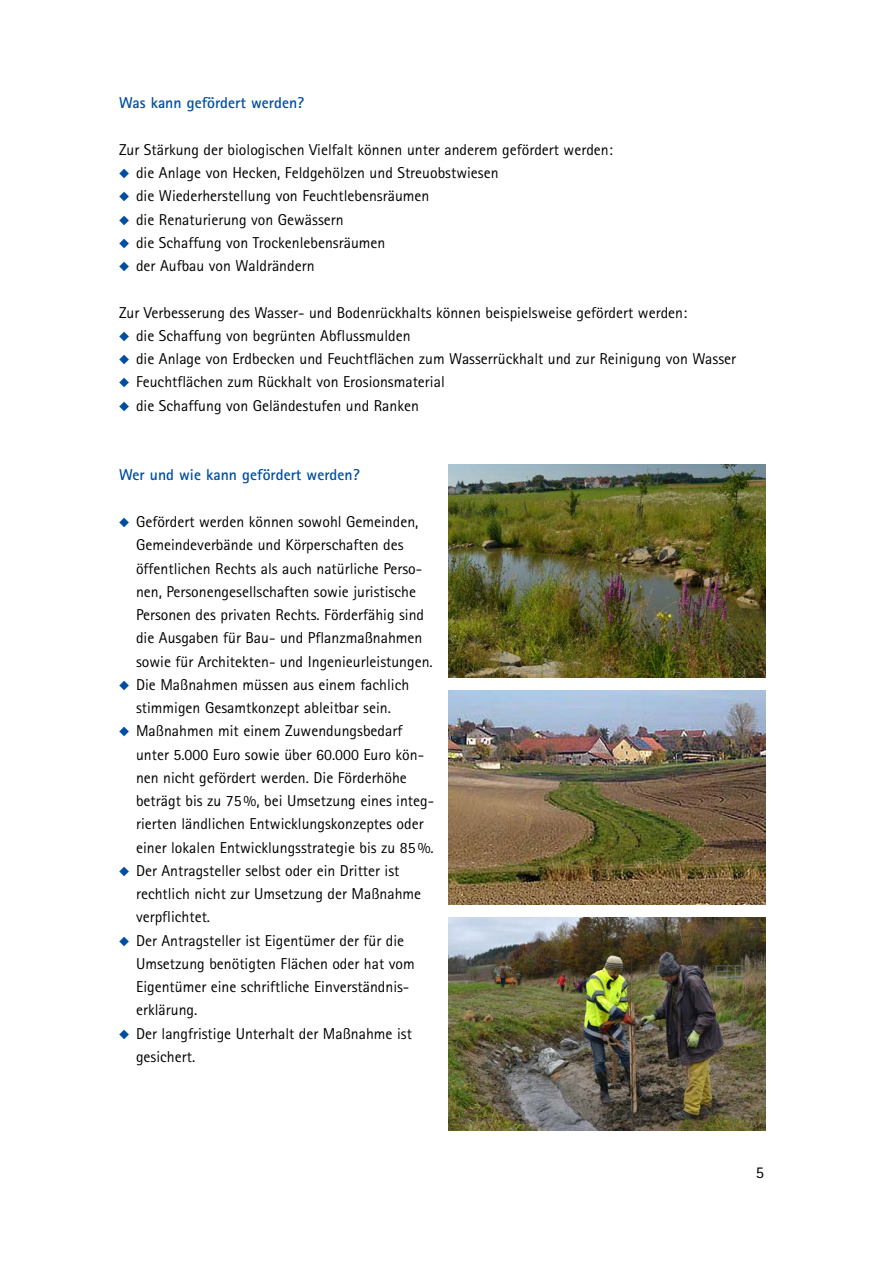
<style>
.page{position:relative;width:893px;height:1263px;background:#fff}
.page>*{position:absolute;margin:0;border:0;box-sizing:border-box;transform-origin:0 0}
.t1{font:16.5px "Rotis Sans Serif Pro";color:#000}
.Copy{font:15.75px/23.2px "Rotis Sans Serif Pro";color:#000}
.Head{font:700 15.75px "Rotis Sans Serif Pro";color:#004e9e}
</style>
<div class="page">
<img style="left:449px;top:917px;width:316px;height:214px">
<img style="left:449px;top:691px;width:316px;height:213px">
<img style="left:449px;top:464px;width:316px;height:214px">
<h2 class="Head" style="left:119px;top:93px;width:187px">Was kann gefördert werden?</h2>
<p class="Copy" style="left:119px;top:138px;width:495px">Zur Stärkung der biologischen Vielfalt können unter anderem gefördert werden:</p>
<p class="Copy" style="left:136px;top:161px;width:364px">die Anlage von Hecken, Feldgehölzen und Streuobstwiesen</p>
<p class="Copy" style="left:136px;top:185px;width:295px">die Wiederherstellung von Feuchtlebensräumen</p>
<p class="Copy" style="left:136px;top:208px;width:209px">die Renaturierung von Gewässern</p>
<p class="Copy" style="left:136px;top:231px;width:251px">die Schaffung von Trockenlebensräumen</p>
<p class="Copy" style="left:136px;top:254px;width:180px">der Aufbau von Waldrändern</p>
<p class="Copy" style="left:119px;top:301px;width:570px">Zur Verbesserung des Wasser- und Bodenrückhalts können beispielsweise gefördert werden:</p>
<p class="Copy" style="left:136px;top:324px;width:276px">die Schaffung von begrünten Abflussmulden</p>
<p class="Copy" style="left:136px;top:347px;width:602px">die Anlage von Erdbecken und Feuchtflächen zum Wasserrückhalt und zur Reinigung von Wasser</p>
<p class="Copy" style="left:136px;top:371px;width:310px">Feuchtflächen zum Rückhalt von Erosionsmaterial</p>
<p class="Copy" style="left:136px;top:394px;width:284px">die Schaffung von Geländestufen und Ranken</p>
<h2 class="Head" style="left:119px;top:465px;width:242px">Wer und wie kann gefördert werden?</h2>
<p class="Copy" style="left:136px;top:510px;width:298px">Gefördert werden können sowohl Gemeinden, Gemeindeverbände und Körperschaften des öffentlichen Rechts als auch natürliche Perso&shy;nen, Personengesellschaften sowie juristische Personen des privaten Rechts. Förderfähig sind die Ausgaben für Bau- und Pflanzmaßnahmen sowie für Architekten- und Ingenieurleistungen.</p>
<p class="Copy" style="left:136px;top:673px;width:275px">Die Maßnahmen müssen aus einem fachlich stimmigen Gesamtkonzept ableitbar sein.</p>
<p class="Copy" style="left:136px;top:719px;width:300px">Maßnahmen mit einem Zuwendungsbedarf unter 5.000 Euro sowie über 60.000 Euro kön&shy;nen nicht gefördert werden. Die Förderhöhe beträgt bis zu 75%, bei Umsetzung eines integ&shy;rierten ländlichen Entwicklungskonzeptes oder einer lokalen Entwicklungsstrategie bis zu 85%.</p>
<p class="Copy" style="left:136px;top:859px;width:287px">Der Antragsteller selbst oder ein Dritter ist rechtlich nicht zur Umsetzung der Maßnahme verpflichtet.</p>
<p class="Copy" style="left:136px;top:929px;width:280px">Der Antragsteller ist Eigentümer der für die Umsetzung benötigten Flächen oder hat vom Eigentümer eine schriftliche Einverständnis&shy;erklärung.</p>
<p class="Copy" style="left:136px;top:1022px;width:277px">Der langfristige Unterhalt der Maßnahme ist gesichert.</p>
<p class="t1" style="left:756px;top:1163px;width:10px">5</p>
</div>
